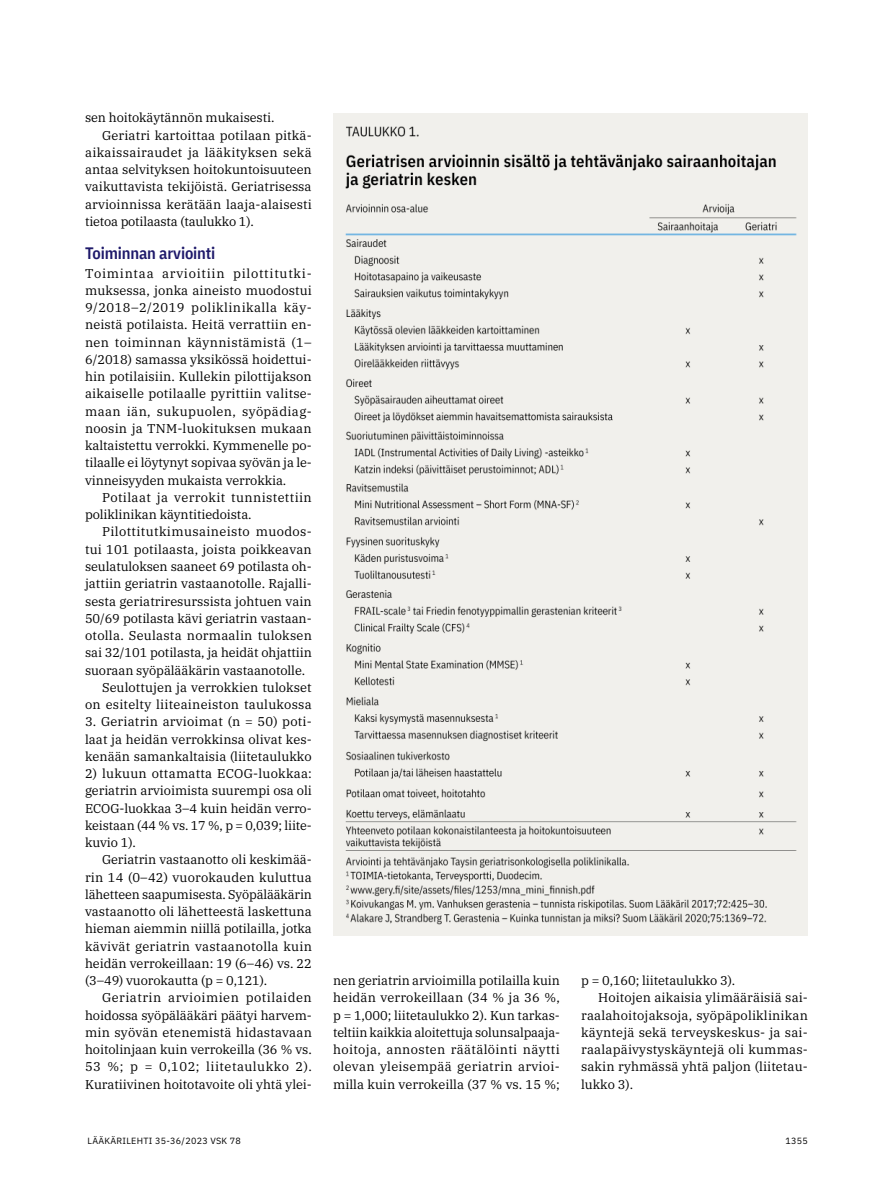
<style>
.page{position:relative;width:893px;height:1191px;background:#fff}
.page>*{position:absolute;margin:0;border:0;box-sizing:border-box;transform-origin:0 0}
.t1{font:600 16.5px "IBM Plex Sans Cond";letter-spacing:-.01em;color:#1e196a}
.t2{font:12.75px/17.2px "IBM Plex Serif";color:#000;text-align:justify}
.t3{font:12.75px/17.2px "IBM Plex Serif";letter-spacing:.03em;color:#000}
.t4{font:12.75px "IBM Plex Serif";letter-spacing:.025em;color:#000}
.t5{font:12.75px "IBM Plex Serif";letter-spacing:.02em;color:#000}
.t6{font:9px "IBM Plex Sans";letter-spacing:.03em;color:#000}
</style>
<div class="page">
<img style="left:333px;top:113px;width:475px;height:823px">
<p class="t2" style="left:85px;top:108px;width:191px">sen hoitokäytännön mukaisesti.</p>
<p class="t2" style="left:102px;top:125px;width:210px">Geriatri kartoittaa potilaan pitkä-</p>
<p class="t4" style="left:85px;top:142px;width:228px">aikaissairaudet ja lääkityksen sekä</p>
<p class="t2" style="left:85px;top:160px;width:228px">antaa selvityksen hoitokuntoisuuteen</p>
<p class="t2" style="left:85px;top:177px;width:228px">vaikuttavista tekijöistä. Geriatrisessa</p>
<p class="t2" style="left:85px;top:194px;width:228px">arvioinnissa kerätään laaja-alaisesti</p>
<p class="t2" style="left:85px;top:212px;width:170px">tietoa potilaasta (taulukko 1).</p>
<p class="t1" style="left:85px;top:240px;width:132px">Toiminnan arviointi</p>
<p class="t2" style="left:85px;top:263px;width:228px">Toimintaa arvioitiin pilottitutki&shy;muksessa, jonka aineisto muodostui 9/2018–2/2019 poliklinikalla käy&shy;neistä potilaista. Heitä verrattiin en&shy;nen toiminnan käynnistämistä (1– 6/2018) samassa yksikössä hoidettui&shy;hin potilaisiin. Kullekin pilottijakson aikaiselle potilaalle pyrittiin valitse&shy;maan iän, sukupuolen, syöpädiag&shy;noosin ja TNM-luokituksen mukaan kaltaistettu verrokki. Kymmenelle po&shy;tilaalle ei löytynyt sopivaa syövän ja le&shy;vinneisyyden mukaista verrokkia.</p>
<p class="t3" style="left:85px;top:488px;width:228px;text-indent:17px">Potilaat ja verrokit tunnistettiin poliklinikan käyntitiedoista.</p>
<p class="t3" style="left:102px;top:522px;width:211px">Pilottitutkimusaineisto muodos-</p>
<p class="t2" style="left:85px;top:539px;width:228px">tui 101 potilaasta, joista poikkeavan</p>
<p class="t2" style="left:85px;top:557px;width:228px">seulatuloksen saaneet 69 potilasta oh-</p>
<p class="t2" style="left:85px;top:574px;width:228px">jattiin geriatrin vastaanotolle. Rajalli-</p>
<p class="t2" style="left:85px;top:591px;width:228px">sesta geriatriresurssista johtuen vain</p>
<p class="t2" style="left:85px;top:608px;width:228px">50/69 potilasta kävi geriatrin vastaan-</p>
<p class="t5" style="left:85px;top:625px;width:228px">otolla. Seulasta normaalin tuloksen</p>
<p class="t2" style="left:85px;top:643px;width:228px">sai 32/101 potilasta, ja heidät ohjattiin</p>
<p class="t2" style="left:85px;top:660px;width:222px">suoraan syöpälääkärin vastaanotolle.</p>
<p class="t2" style="left:102px;top:677px;width:211px">Seulottujen ja verrokkien tulokset</p>
<p class="t2" style="left:85px;top:695px;width:228px">on esitelty liiteaineiston taulukossa</p>
<p class="t2" style="left:85px;top:712px;width:228px">3. Geriatrin arvioimat (n = 50) poti&shy;laat ja heidän verrokkinsa olivat kes&shy;kenään samankaltaisia (liitetaulukko</p>
<p class="t2" style="left:85px;top:764px;width:228px;text-align:left">2) lukuun ottamatta ECOG-luokkaa: geriatrin arvioimista suurempi osa oli<br>ECOG-luokkaa 3–4 kuin heidän verro&shy;keistaan (44 % vs. 17 %, p = 0,039; liite&shy;kuvio 1).</p>
<p class="t2" style="left:85px;top:850px;width:228px;text-indent:17px">Geriatrin vastaanotto oli keskimää&shy;rin 14 (0–42) vuorokauden kuluttua lähetteen saapumisesta. Syöpälääkärin vastaanotto oli lähetteestä laskettuna hieman aiemmin niillä potilailla, jotka kävivät geriatrin vastaanotolla kuin heidän verrokeillaan: 19 (6–46) vs. 22 (3–49) vuorokautta (p = 0,121).</p>
<p class="t2" style="left:85px;top:988px;width:228px;text-indent:17px">Geriatrin arvioimien potilaiden hoidossa syöpälääkäri päätyi harvem&shy;min syövän etenemistä hidastavaan hoitolinjaan kuin verrokeilla (36 % vs.<br>53 %; p = 0,102; liitetaulukko 2).<br>Kuratiivinen hoitotavoite oli yhtä ylei-</p>
<p class="t2" style="left:333px;top:971px;width:228px;text-align:left">nen geriatrin arvioimilla potilailla kuin heidän verrokeillaan (34 % ja 36 %, p = 1,000; liitetaulukko 2). Kun tarkas&shy;teltiin kaikkia aloitettuja solunsalpaaja&shy;hoitoja, annosten räätälöinti näytti olevan yleisempää geriatrin arvioi&shy;milla kuin verrokeilla (37 % vs. 15 %;</p>
<p class="t2" style="left:581px;top:971px;width:156px">p = 0,160; liitetaulukko 3).</p>
<p class="t2" style="left:598px;top:988px;width:211px">Hoitojen aikaisia ylimääräisiä sai-</p>
<p class="t2" style="left:581px;top:1005px;width:228px">raalahoitojaksoja, syöpäpoliklinikan</p>
<p class="t2" style="left:581px;top:1022px;width:228px">käyntejä sekä terveyskeskus- ja sai-</p>
<p class="t2" style="left:581px;top:1040px;width:228px">raalapäivystyskäyntejä oli kummas-</p>
<p class="t2" style="left:581px;top:1057px;width:228px">sakin ryhmässä yhtä paljon (liitetau-</p>
<p class="t2" style="left:581px;top:1074px;width:54px">lukko 3).</p>
<p class="t6" style="left:87px;top:1133px;width:155px">LÄÄKÄRILEHTI 35-36/2023 VSK 78</p>
<p class="t6" style="left:785px;top:1133px;width:24px">1355</p>
</div>
